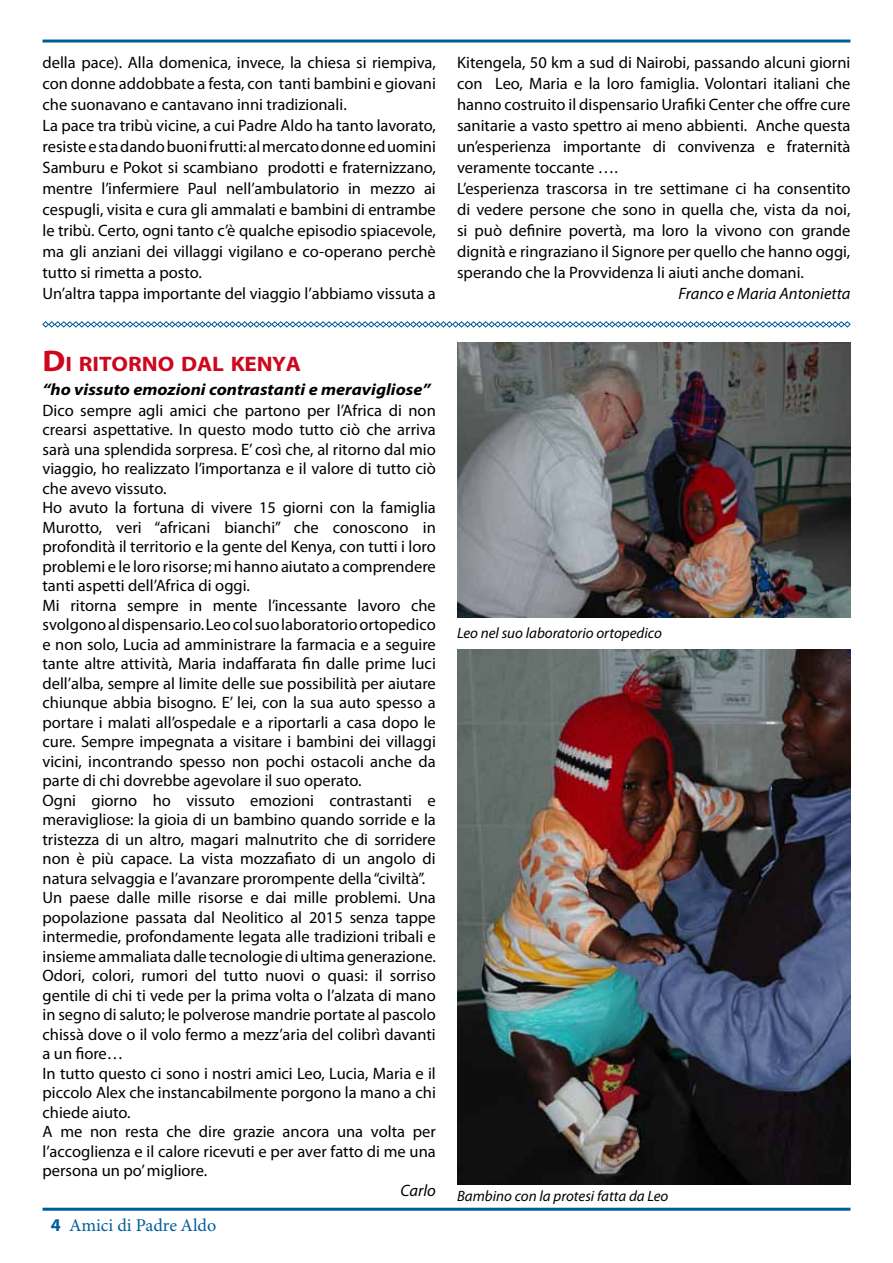
<style>
.page{position:relative;width:893px;height:1263px;background:#fff}
.page>*{position:absolute;margin:0;border:0;box-sizing:border-box;transform-origin:0 0}
.t1{font:700 21px "Myriad Pro";color:#cd071e;scale:1.1 1}
.t2{font:18px "Minion Pro";color:#005d9b}
.t3{font:16.5px/19.5px "Myriad Pro";color:#000}
.t4{font:italic 700 16.5px "Myriad Pro";color:#000;scale:1.1 1}
.t5{font:italic 16.5px "Myriad Pro";color:#000}
.t6{font:italic 15px "Myriad Pro";color:#000}
.s1{font-size:30px}
.s2{font-family:"Myriad Pro";font-weight:700}
</style>
<div class="page">
<hr style="left:43px;top:40px;width:807px;height:3px;background:#005d9b">
<hr style="left:43px;top:1208px;width:807px;height:3px;background:#005d9b">
<img style="left:457px;top:343px;width:393px;height:274px">
<img style="left:457px;top:649px;width:393px;height:535px">
<svg style="left:42px;top:321px;width:809px;height:7px"></svg>
<p class="t3" style="left:43px;top:52px;width:395px;line-height:21px">della pace). Alla domenica, invece, la chiesa si riempiva, con donne addobbate a festa, con tanti bambini e giovani che suonavano e cantavano inni tradizionali.<br>La pace tra tribù vicine, a cui Padre Aldo ha tanto lavorato, resiste e sta dando buoni frutti: al mercato donne ed uomini Samburu e Pokot si scambiano prodotti e fraternizzano, mentre l’infermiere Paul nell’ambulatorio in mezzo ai cespugli, visita e cura gli ammalati e bambini di entrambe le tribù. Certo, ogni tanto c’è qualche episodio spiacevole, ma gli anziani dei villaggi vigilano e co-operano perchè tutto si rimetta a posto.<br>Un’altra tappa importante del viaggio l’abbiamo vissuta a</p>
<p class="t3" style="left:457px;top:51px;width:395px;line-height:21px">Kitengela, 50 km a sud di Nairobi, passando alcuni giorni con Leo, Maria e la loro famiglia. Volontari italiani che hanno costruito il dispensario Urafiki Center che offre cure sanitarie a vasto spettro ai meno abbienti. Anche questa un’esperienza importante di convivenza e fraternità veramente toccante ….<br>L’esperienza trascorsa in tre settimane ci ha consentito di vedere persone che sono in quella che, vista da noi, si può definire povertà, ma loro la vivono con grande dignità e ringraziano il Signore per quello che hanno oggi, sperando che la Provvidenza li aiuti anche domani.</p>
<p class="t5" style="left:679px;top:283px;width:173px">Franco e Maria Antonietta</p>
<p class="t1" style="left:43px;top:350px;width:47px"><span class="s1">D</span>I RITORNO</p>
<p class="t1" style="left:181px;top:350px;width:14px">DAL</p>
<p class="t1" style="left:231px;top:350px;width:64px">KENYA</p>
<p class="t4" style="left:43px;top:378px;width:354px">“ho vissuto emozioni contrastanti e meravigliose”</p>
<p class="t3" style="left:43px;top:400px;width:395px">Dico sempre agli amici che partono per l’Africa di non crearsi aspettative. In questo modo tutto ciò che arriva sarà una splendida sorpresa. E’ così che, al ritorno dal mio viaggio, ho realizzato l’importanza e il valore di tutto ciò che avevo vissuto.<br>Ho avuto la fortuna di vivere 15 giorni con la famiglia Murotto, veri “africani bianchi” che conoscono in profondità il territorio e la gente del Kenya, con tutti i loro problemi e le loro risorse; mi hanno aiutato a comprendere tanti aspetti dell’Africa di oggi.<br>Mi ritorna sempre in mente l’incessante lavoro che svolgono al dispensario. Leo col suo laboratorio ortopedico e non solo, Lucia ad amministrare la farmacia e a seguire tante altre attività, Maria indaffarata fin dalle prime luci dell’alba, sempre al limite delle sue possibilità per aiutare chiunque abbia bisogno. E’ lei, con la sua auto spesso a portare i malati all’ospedale e a riportarli a casa dopo le cure. Sempre impegnata a visitare i bambini dei villaggi vicini, incontrando spesso non pochi ostacoli anche da parte di chi dovrebbe agevolare il suo operato.<br>Ogni giorno ho vissuto emozioni contrastanti e meravigliose: la gioia di un bambino quando sorride e la tristezza di un altro, magari malnutrito che di sorridere non è più capace. La vista mozzafiato di un angolo di natura selvaggia e l’avanzare prorompente della “civiltà”.<br>Un paese dalle mille risorse e dai mille problemi. Una popolazione passata dal Neolitico al 2015 senza tappe intermedie, profondamente legata alle tradizioni tribali e insieme ammaliata dalle tecnologie di ultima generazione.<br>Odori, colori, rumori del tutto nuovi o quasi: il sorriso gentile di chi ti vede per la prima volta o l’alzata di mano in segno di saluto; le polverose mandrie portate al pascolo chissà dove o il volo fermo a mezz’aria del colibrì davanti a un fiore…<br>In tutto questo ci sono i nostri amici Leo, Lucia, Maria e il piccolo Alex che instancabilmente porgono la mano a chi chiede aiuto.<br>A me non resta che dire grazie ancora una volta per l’accoglienza e il calore ricevuti e per aver fatto di me una persona un po’ migliore.</p>
<p class="t5" style="left:401px;top:1180px;width:37px">Carlo</p>
<p class="t2" style="left:51px;top:1215px;width:167px"><span class="s2">4</span> Amici di Padre Aldo</p>
<p class="t6" style="left:457px;top:623px;width:206px">Leo nel suo laboratorio ortopedico</p>
<p class="t6" style="left:457px;top:1186px;width:213px">Bambino con la protesi fatta da Leo</p>
</div>
